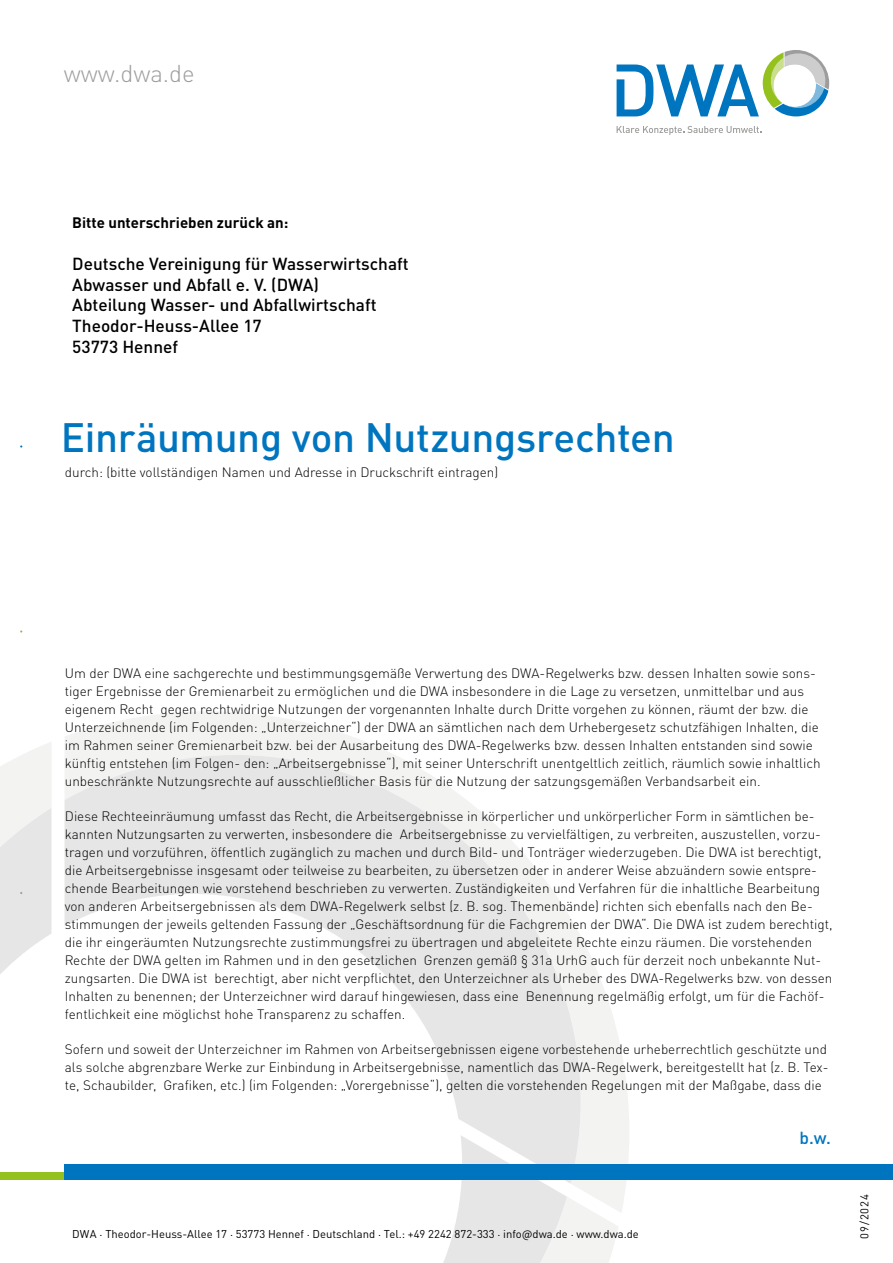
<style>
.page{position:relative;width:893px;height:1263px;background:#fff}
.page>*{position:absolute;margin:0;border:0;box-sizing:border-box;transform-origin:0 0}
.Merkblatt{font:500 40.5px "DINOT";letter-spacing:-.01em;color:#0075bf}
.t1{font:300 24px "DINOT";color:#9d9d9c}
.Anschrift{font:500 17.25px/20.7px "DINOT";color:#000}
.Anschrift-2{font:500 17.25px "DINOT";color:#0075bf}
.Untertitel{font:700 15px "DINOT";color:#000}
.Fließtext{font:300 13.5px/18px "DINOT";color:#000}
.t2{font:11.25px "DINOT";color:#000}
</style>
<div class="page">
<svg style="left:65px;top:712px;width:297px;height:29px;fill:#f3f3f2"></svg>
<svg style="left:617px;top:126px;width:144px;height:9px"></svg>
<svg style="left:617px;top:50px;width:212px;height:66px"></svg>
<div style="left:65px;top:1164px;width:828px;height:16px;background:#0075bf"></div>
<svg style="left:0;top:741px;width:619px;height:522px"></svg>
<p class="t1" style="left:64px;top:55px;width:133px">www.dwa.de</p>
<p class="Untertitel" style="left:72px;top:211px;width:218px">Bitte unterschrieben zurück an:</p>
<p class="Anschrift" style="left:72px;top:252px;width:338px">Deutsche Vereinigung für Wasserwirtschaft<br>Abwasser und Abfall e. V. (DWA)<br>Abteilung Wasser- und Abfallwirtschaft<br>Theodor-Heuss-Allee 17<br>53773 Hennef</p>
<p class="Merkblatt" style="left:61px;top:406px;width:615px">Einräumung von Nutzungsrechten</p>
<p class="Fließtext" style="left:65px;top:462px;width:435px">durch: (bitte vollständigen Namen und Adresse in Druckschrift eintragen)</p>
<p class="Fließtext" style="left:65px;top:663px;width:757px">Um der DWA eine sachgerechte und bestimmungsgemäße Verwertung des DWA-Regelwerks bzw. dessen Inhalten sowie sons&shy;tiger Ergebnisse der Gremienarbeit zu ermöglichen und die DWA insbesondere in die Lage zu versetzen, unmittelbar und aus eigenem Recht gegen rechtwidrige Nutzungen der vorgenannten Inhalte durch Dritte vorgehen zu können, räumt der bzw. die Unterzeichnende (im Folgenden: „Unterzeichner“) der DWA an sämtlichen nach dem Urhebergesetz schutzfähigen Inhalten, die im Rahmen seiner Gremienarbeit bzw. bei der Ausarbeitung des DWA-Regelwerks bzw. dessen Inhalten entstanden sind sowie künftig entstehen (im Folgen- den: „Arbeitsergebnisse“), mit seiner Unterschrift unentgeltlich zeitlich, räumlich sowie inhaltlich unbeschränkte Nutzungsrechte auf ausschließlicher Basis für die Nutzung der satzungsgemäßen Verbandsarbeit ein.</p>
<p class="Fließtext" style="left:65px;top:806px;width:769px">Diese Rechteeinräumung umfasst das Recht, die Arbeitsergebnisse in körperlicher und unkörperlicher Form in sämtlichen be&shy;kannten Nutzungsarten zu verwerten, insbesondere die Arbeitsergebnisse zu vervielfältigen, zu verbreiten, auszustellen, vorzu&shy;tragen und vorzuführen, öffentlich zugänglich zu machen und durch Bild- und Tonträger wiederzugeben. Die DWA ist berechtigt, die Arbeitsergebnisse insgesamt oder teilweise zu bearbeiten, zu übersetzen oder in anderer Weise abzuändern sowie entspre&shy;chende Bearbeitungen wie vorstehend beschrieben zu verwerten. Zuständigkeiten und Verfahren für die inhaltliche Bearbeitung von anderen Arbeitsergebnissen als dem DWA-Regelwerk selbst (z. B. sog. Themenbände) richten sich ebenfalls nach den Be&shy;stimmungen der jeweils geltenden Fassung der „Geschäftsordnung für die Fachgremien der DWA“. Die DWA ist zudem berechtigt, die ihr eingeräumten Nutzungsrechte zustimmungsfrei zu übertragen und abgeleitete Rechte einzu räumen. Die vorstehenden Rechte der DWA gelten im Rahmen und in den gesetzlichen Grenzen gemäß § 31a UrhG auch für derzeit noch unbekannte Nut&shy;zungsarten. Die DWA ist berechtigt, aber nicht verpflichtet, den Unterzeichner als Urheber des DWA-Regelwerks bzw. von dessen Inhalten zu benennen; der Unterzeichner wird darauf hingewiesen, dass eine Benennung regelmäßig erfolgt, um für die Fachöf&shy;fentlichkeit eine möglichst hohe Transparenz zu schaffen.</p>
<p class="Fließtext" style="left:65px;top:1039px;width:765px;text-align:justify">Sofern und soweit der Unterzeichner im Rahmen von Arbeitsergebnissen eigene vorbestehende urheberrechtlich geschützte und als solche abgrenzbare Werke zur Einbindung in Arbeitsergebnisse, namentlich das DWA-Regelwerk, bereitgestellt hat (z. B. Tex&shy;te, Schaubilder, Grafiken, etc.) (im Folgenden: „Vorergebnisse“), gelten die vorstehenden Regelungen mit der Maßgabe, dass die</p>
<p class="t2" style="left:72px;top:1226px;width:568px">DWA . Theodor-Heuss-Allee 17 . 53773 Hennef . Deutschland . Tel.: +49 2242 872-333 . info@dwa.de . www.dwa.de</p>
<p class="Anschrift-2" style="left:799px;top:1125px;width:33px">b.w.</p>
<p class="t2" style="left:856px;top:1239px;width:46px;rotate:-90deg">09/2024</p>
</div>
